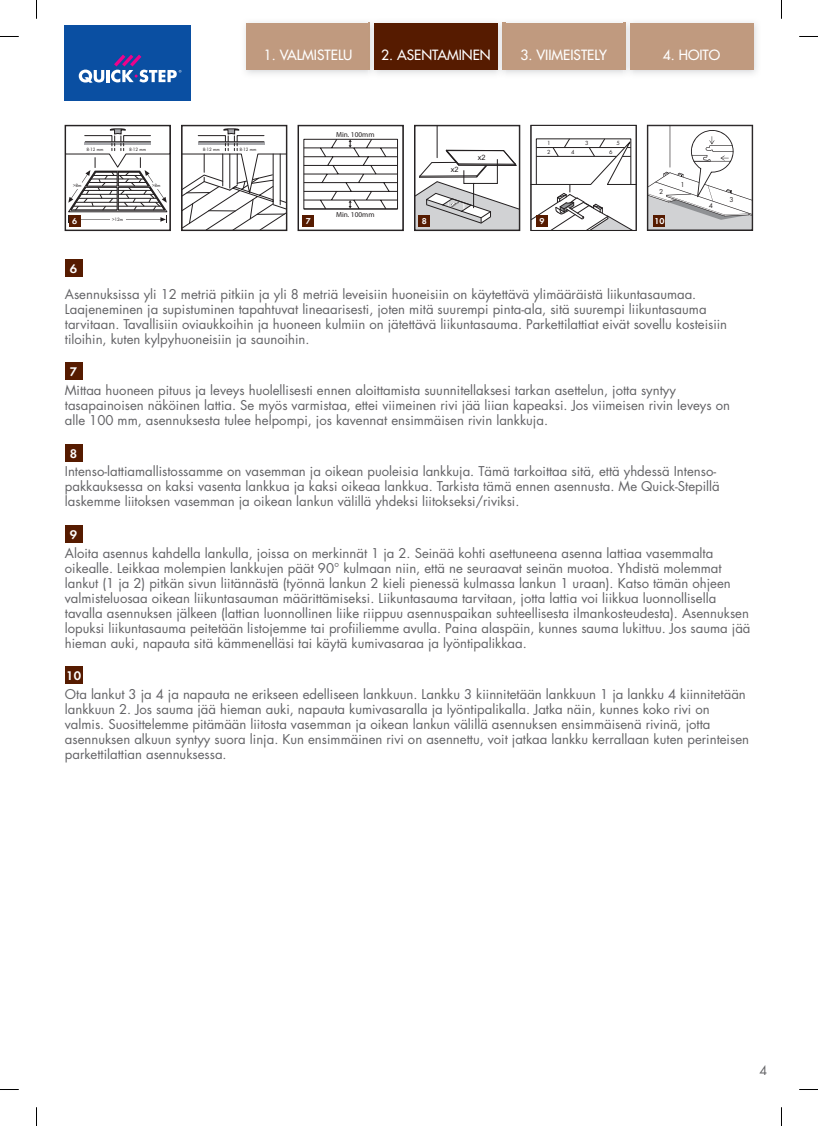
<style>
.page{position:relative;width:818px;height:1126px;background:#fff}
.page>*{position:absolute;margin:0;border:0;box-sizing:border-box;transform-origin:0 0}
.t1{font:13.75px "Futura";color:#fff}
.t2{font:13.12px/15px "Futura";color:#636366}
.t3{font:13px "Futura Dem";color:#fff}
.t4{font:12.5px "Futura";color:#636366}
.t5{font:8.88px "Futura Dem";color:#fff}
.t6{font:7.38px "Myriad Pro";color:#231f20}
.t7{font:7.38px "Arial";color:#231f20}
.t8{font:7.38px "Futura PT";color:#231f20}
.t9{font:6.12px "Futura Boo";color:#231f20}
.t10{font:4.88px "Futura Boo";color:#231f20}
</style>
<div class="page">
<div style="left:246px;top:23px;width:123px;height:46px;background:#c09a7f"></div>
<img style="left:368px;top:20px;width:389px;height:56px">
<div style="left:502px;top:23px;width:123px;height:46px;background:#c09a7f"></div>
<img style="left:368px;top:23px;width:1px;height:46px">
<img style="left:496px;top:20px;width:9px;height:56px">
<img style="left:502px;top:23px;width:3px;height:46px">
<div style="left:374px;top:23px;width:123px;height:46px;background:#561b00"></div>
<img style="left:623px;top:20px;width:9px;height:56px">
<img style="left:623px;top:23px;width:2px;height:46px">
<div style="left:629px;top:23px;width:123px;height:46px;background:#c09a7f"></div>
<div style="left:65px;top:26px;width:126px;height:75px;background:#0a4fa2"></div>
<svg style="left:79px;top:55px;width:102px;height:28px"></svg>
<svg style="left:183px;top:129px;width:102px;height:100px"></svg>
<div style="left:181px;top:125px;width:106px;height:106px;border:1px solid #231f20"></div>
<svg style="left:303px;top:139px;width:94px;height:70px"></svg>
<div style="left:297px;top:125px;width:106px;height:106px;border:1px solid #231f20"></div>
<svg style="left:67px;top:128px;width:101px;height:95px"></svg>
<div style="left:65px;top:125px;width:105px;height:106px;border:1px solid #231f20"></div>
<div style="left:69px;top:215px;width:11px;height:12px;background:#561b00"></div>
<div style="left:302px;top:215px;width:12px;height:12px;background:#561b00"></div>
<div style="left:65px;top:259px;width:17px;height:18px;background:#561b00"></div>
<div style="left:65px;top:362px;width:17px;height:18px;background:#561b00"></div>
<div style="left:65px;top:444px;width:17px;height:17px;background:#561b00"></div>
<div style="left:65px;top:525px;width:17px;height:17px;background:#561b00"></div>
<div style="left:65px;top:666px;width:17px;height:18px;background:#561b00"></div>
<hr style="left:436px;top:126px;width:1px;height:32px;background:#231f20">
<svg style="left:416px;top:149px;width:101px;height:80px"></svg>
<div style="left:414px;top:125px;width:105px;height:106px;border:1px solid #231f20"></div>
<svg style="left:532px;top:138px;width:102px;height:91px"></svg>
<div style="left:530px;top:125px;width:106px;height:106px;border:1px solid #231f20"></div>
<div style="left:418px;top:215px;width:12px;height:12px;background:#561b00"></div>
<div style="left:535px;top:215px;width:12px;height:12px;background:#561b00"></div>
<svg style="left:648px;top:127px;width:102px;height:102px"></svg>
<div style="left:646px;top:125px;width:106px;height:106px;border:1px solid #231f20"></div>
<div style="left:653px;top:215px;width:12px;height:12px;background:#561b00"></div>
<svg style="left:0;top:36px;width:19px;height:1px"></svg>
<svg style="left:799px;top:36px;width:18px;height:1px"></svg>
<svg style="left:0;top:1089px;width:19px;height:1px"></svg>
<svg style="left:799px;top:1089px;width:18px;height:1px"></svg>
<svg style="left:36px;top:0;width:1px;height:19px"></svg>
<svg style="left:36px;top:1107px;width:1px;height:18px"></svg>
<p class="t1" style="left:264px;top:47px;width:90px">1. VALMISTELU</p>
<p class="t1" style="left:381px;top:47px;width:111px">2. ASENTAMINEN</p>
<p class="t1" style="left:520px;top:47px;width:88px">3. VIIMEISTELY</p>
<p class="t1" style="left:662px;top:47px;width:59px">4. HOITO</p>
<p class="t10" style="left:86px;top:146px;width:18px">8-12 mm</p>
<p class="t10" style="left:129px;top:146px;width:18px">8-12 mm</p>
<p class="t10" style="left:73px;top:183px;width:10px">&gt;8m</p>
<p class="t10" style="left:152px;top:183px;width:10px">&gt;8m</p>
<p class="t10" style="left:203px;top:146px;width:18px">8-12 mm</p>
<p class="t10" style="left:239px;top:146px;width:18px">8-12 mm</p>
<p class="t6" style="left:336px;top:129px;width:40px">Min. 100mm</p>
<p class="t7" style="left:450px;top:164px;width:9px">x2</p>
<p class="t7" style="left:477px;top:152px;width:9px">x2</p>
<p class="t9" style="left:547px;top:139px;width:5px">1</p>
<p class="t9" style="left:584px;top:139px;width:5px">3</p>
<p class="t9" style="left:616px;top:139px;width:5px">5</p>
<p class="t9" style="left:547px;top:148px;width:5px">2</p>
<p class="t9" style="left:571px;top:148px;width:5px">4</p>
<p class="t9" style="left:609px;top:148px;width:5px">6</p>
<p class="t8" style="left:658px;top:187px;width:6px">2</p>
<p class="t8" style="left:680px;top:180px;width:6px">1</p>
<p class="t8" style="left:708px;top:201px;width:6px">4</p>
<p class="t8" style="left:729px;top:195px;width:6px">3</p>
<p class="t6" style="left:336px;top:210px;width:40px">Min. 100mm</p>
<p class="t10" style="left:112px;top:216px;width:13px">&gt;12m</p>
<p class="t5" style="left:72px;top:216px;width:7px">6</p>
<p class="t5" style="left:305px;top:216px;width:7px">7</p>
<p class="t3" style="left:70px;top:260px;width:9px">6</p>
<p class="t2" style="left:65px;top:286px;width:663px">Asennuksissa yli 12 metriä pitkiin ja yli 8 metriä leveisiin huoneisiin on käytettävä ylimääräistä liikuntasaumaa.<br>Laajeneminen ja supistuminen tapahtuvat lineaarisesti, joten mitä suurempi pinta-ala, sitä suurempi liikuntasauma tarvitaan. Tavallisiin oviaukkoihin ja huoneen kulmiin on jätettävä liikuntasauma. Parkettilattiat eivät sovellu kosteisiin tiloihin, kuten kylpyhuoneisiin ja saunoihin.</p>
<p class="t3" style="left:70px;top:364px;width:9px">7</p>
<p class="t2" style="left:65px;top:383px;width:666px">Mittaa huoneen pituus ja leveys huolellisesti ennen aloittamista suunnitellaksesi tarkan asettelun, jotta syntyy tasapainoisen näköinen lattia. Se myös varmistaa, ettei viimeinen rivi jää liian kapeaksi. Jos viimeisen rivin leveys on alle 100 mm, asennuksesta tulee helpompi, jos kavennat ensimmäisen rivin lankkuja.</p>
<p class="t3" style="left:70px;top:445px;width:9px">8</p>
<p class="t2" style="left:65px;top:464px;width:656px">Intenso-lattiamallistossamme on vasemman ja oikean puoleisia lankkuja. Tämä tarkoittaa sitä, että yhdessä Intenso&shy;pakkauksessa on kaksi vasenta lankkua ja kaksi oikeaa lankkua. Tarkista tämä ennen asennusta. Me Quick-Stepillä laskemme liitoksen vasemman ja oikean lankun välillä yhdeksi liitokseksi/riviksi.</p>
<p class="t3" style="left:70px;top:526px;width:9px">9</p>
<p class="t2" style="left:65px;top:545px;width:686px">Aloita asennus kahdella lankulla, joissa on merkinnät 1 ja 2. Seinää kohti asettuneena asenna lattiaa vasemmalta oikealle. Leikkaa molempien lankkujen päät 90° kulmaan niin, että ne seuraavat seinän muotoa. Yhdistä molemmat lankut (1 ja 2) pitkän sivun liitännästä (työnnä lankun 2 kieli pienessä kulmassa lankun 1 uraan). Katso tämän ohjeen valmisteluosaa oikean liikuntasauman määrittämiseksi. Liikuntasauma tarvitaan, jotta lattia voi liikkua luonnollisella tavalla asennuksen jälkeen (lattian luonnollinen liike riippuu asennuspaikan suhteellisesta ilmankosteudesta). Asennuksen lopuksi liikuntasauma peitetään listojemme tai profiiliemme avulla. Paina alaspäin, kunnes sauma lukittuu. Jos sauma jää hieman auki, napauta sitä kämmenelläsi tai käytä kumivasaraa ja lyöntipalikkaa.</p>
<p class="t3" style="left:66px;top:668px;width:16px">10</p>
<p class="t2" style="left:65px;top:686px;width:685px">Ota lankut 3 ja 4 ja napauta ne erikseen edelliseen lankkuun. Lankku 3 kiinnitetään lankkuun 1 ja lankku 4 kiinnitetään lankkuun 2. Jos sauma jää hieman auki, napauta kumivasaralla ja lyöntipalikalla. Jatka näin, kunnes koko rivi on valmis. Suosittelemme pitämään liitosta vasemman ja oikean lankun välillä asennuksen ensimmäisenä rivinä, jotta asennuksen alkuun syntyy suora linja. Kun ensimmäinen rivi on asennettu, voit jatkaa lankku kerrallaan kuten perinteisen parkettilattian asennuksessa.</p>
<p class="t5" style="left:421px;top:216px;width:7px">8</p>
<p class="t5" style="left:539px;top:216px;width:7px">9</p>
<p class="t5" style="left:654px;top:216px;width:12px">10</p>
<p class="t4" style="left:759px;top:1062px;width:9px">4</p>
</div>
